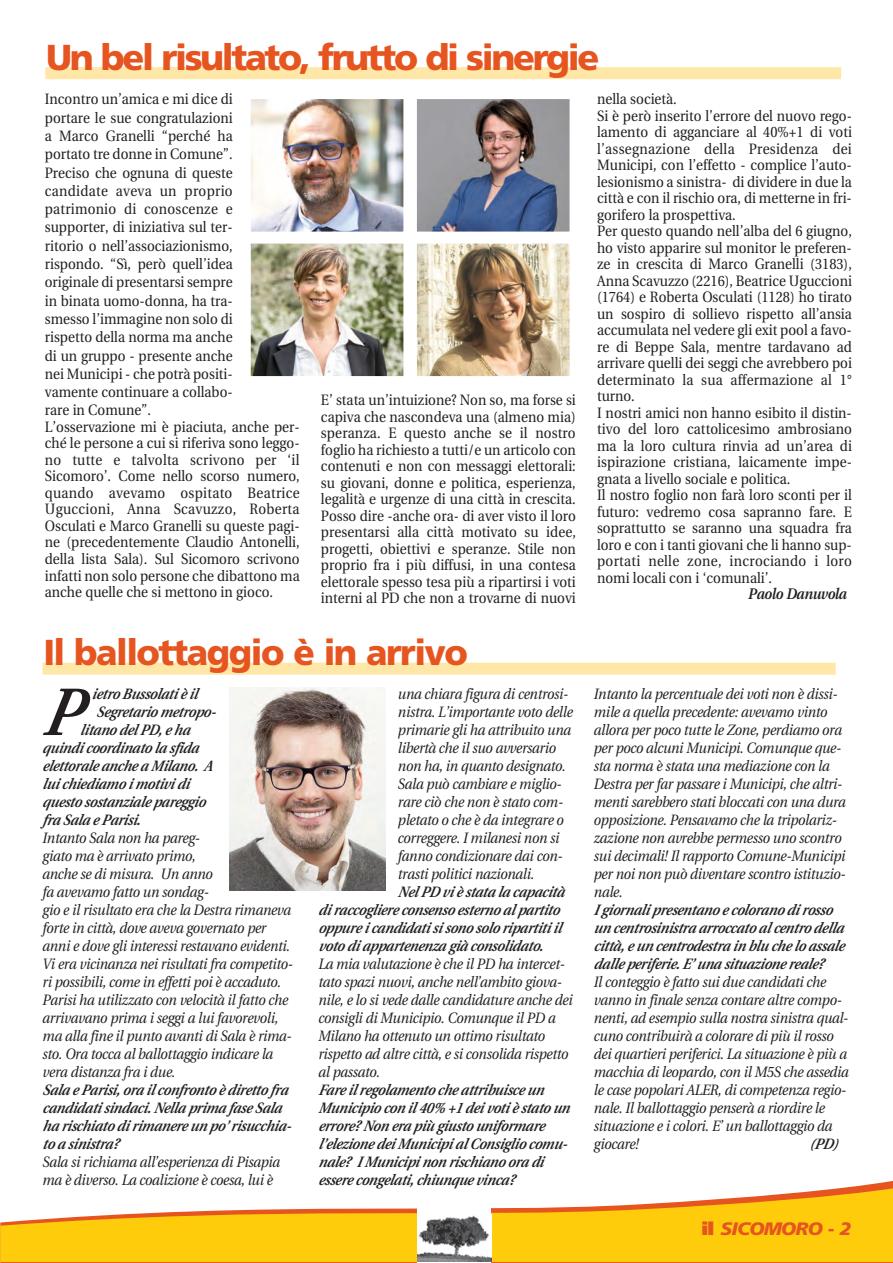
<style>
.page{position:relative;width:893px;height:1263px;background:#fff}
.page>*{position:absolute;margin:0;border:0;box-sizing:border-box;transform-origin:0 0}
.t1{font:italic 600 66.9px "Utopia";color:#231f20;scale:.9 1}
.t2{font:900 36px "Frutiger";letter-spacing:-.065em;color:#e6551f}
.t3{font:900 36px "Frutiger";letter-spacing:-.045em;color:#e6551f}
.t4{font:italic 900 18px "Frutiger";letter-spacing:-.035em;color:#e6551f;scale:1.07 1}
.t5{font:italic 600 15.3px "Utopia";letter-spacing:-.03em;color:#231f20;scale:.9 1}
.t6{font:15px/16.5px "Utopia";color:#231f20;text-align:justify;scale:.9 1}
.t7{font:italic 15px/18px "Utopia";letter-spacing:-.02em;color:#231f20;scale:.9 1}
.t8{font:italic 600 15px/18px "Utopia";letter-spacing:-.02em;color:#231f20;scale:.9 1}
.s1{font-style:normal}
</style>
<div class="page">
<svg style="left:0;top:1181px;width:893px;height:82px"></svg>
<svg style="left:0;top:1188px;width:893px;height:74px;fill:#fecc0a"></svg>
<div style="left:417px;top:1206px;width:74px;height:57px;background:#fff"></div>
<img style="left:417px;top:1215px;width:74px;height:46px">
<div style="left:45px;top:67px;width:796px;height:12px;background:#ffe7a8"></div>
<div style="left:43px;top:663px;width:793px;height:12px;background:#ffe7a8"></div>
<img style="left:230px;top:688px;width:156px;height:203px">
<img style="left:252px;top:100px;width:150px;height:131px">
<div style="left:245px;top:93px;width:164px;height:145px;border:6px solid #fff"></div>
<img style="left:252px;top:245px;width:150px;height:130px">
<div style="left:245px;top:238px;width:164px;height:144px;border:6px solid #fff"></div>
<img style="left:418px;top:245px;width:151px;height:130px">
<div style="left:411px;top:238px;width:165px;height:144px;border:6px solid #fff"></div>
<img style="left:418px;top:100px;width:151px;height:131px">
<div style="left:411px;top:93px;width:165px;height:145px;border:6px solid #fff"></div>
<h2 class="t2" style="left:46px;top:43px;width:555px">Un bel risultato, frutto di sinergie</h2>
<p class="t6" style="left:45px;top:91px;width:210px;line-height:18.3px">Incontro un’amica e mi dice di portare le sue congratulazioni a Marco Granelli “perché ha portato tre donne in Comune”.<br>Preciso che ognuna di queste candidate aveva un proprio patrimonio di conoscenze e supporter, di iniziativa sul ter&shy;ritorio o nell’associazionismo, rispondo. “Sì, però quell’idea originale di presentarsi sempre in binata uomo-donna, ha tra&shy;smesso l’immagine non solo di rispetto della norma ma anche di un gruppo - presente anche nei Municipi - che potrà positi&shy;vamente continuare a collabo&shy;rare in Comune”.</p>
<p class="t6" style="left:45px;top:420px;width:285px">L’osservazione mi è piaciuta, anche per&shy;ché le persone a cui si riferiva sono leggo&shy;no tutte e talvolta scrivono per ‘il Sicomoro’. Come nello scorso numero, quando avevamo ospitato Beatrice Uguccioni, Anna Scavuzzo, Roberta Osculati e Marco Granelli su queste pagi&shy;ne (precedentemente Claudio Antonelli, della lista Sala). Sul Sicomoro scrivono infatti non solo persone che dibattono ma anche quelle che si mettono in gioco.</p>
<p class="t6" style="left:321px;top:393px;width:285px">E’ stata un’intuizione? Non so, ma forse si capiva che nascondeva una (almeno mia) speranza. E questo anche se il nostro foglio ha richiesto a tutti/e un articolo con contenuti e non con messaggi elettorali: su giovani, donne e politica, esperienza, legalità e urgenze di una città in crescita.<br>Posso dire -anche ora- di aver visto il loro presentarsi alla città motivato su idee, progetti, obiettivi e speranze. Stile non proprio fra i più diffusi, in una contesa elettorale spesso tesa più a ripartirsi i voti interni al PD che non a trovarne di nuovi</p>
<h2 class="t3" style="left:43px;top:638px;width:426px">Il ballottaggio è in arrivo</h2>
<h1 class="t1" style="left:43px;top:685px;width:45px">P</h1>
<p class="t8" style="left:92px;top:686px;width:119px">ietro Bussolati è il</p>
<p class="t8" style="left:97px;top:704px;width:137px">Segretario metropo-</p>
<p class="t8" style="left:80px;top:722px;width:127px">litano del PD,e ha</p>
<p class="t8" style="left:43px;top:740px;width:178px">quindi coordinato la sfida</p>
<p class="t8" style="left:43px;top:758px;width:190px">elettorale anche a Milano. A</p>
<p class="t8" style="left:43px;top:776px;width:165px">lui chiediamo i motivi di</p>
<p class="t8" style="left:43px;top:794px;width:186px">questo sostanziale pareggio</p>
<p class="t8" style="left:43px;top:812px;width:114px">fra Sala e Parisi.</p>
<p class="t7" style="left:43px;top:830px;width:280px">Intanto Sala non ha pareg-<br>giato ma è arrivato primo,<br>anche se di misura. Un anno<br>fa avevamo fatto un sondag-<br>gio e il risultato era che la Destra rimaneva forte in città, dove aveva governato per anni e dove gli interessi restavano evidenti.<br>Vi era vicinanza nei risultati fra competito&shy;ri possibili, come in effetti poi è accaduto.<br>Parisi ha utilizzato con velocità il fatto che arrivavano prima i seggi a lui favorevoli, ma alla fine il punto avanti di Sala è rima&shy;sto. Ora tocca al ballottaggio indicare la vera distanza fra i due.</p>
<p class="t8" style="left:43px;top:1082px;width:281px">Sala e Parisi,ora il confronto è diretto fra candidati sindaci.Nella prima fase Sala ha rischiato di rimanere un po’ risucchia&shy;to a sinistra?</p>
<p class="t7" style="left:43px;top:1154px;width:265px">Sala si richiama all’esperienza di Pisapia ma è diverso. La coalizione è coesa, lui è</p>
<p class="t7" style="left:398px;top:686px;width:196px">una chiara figura di centrosi&shy;nistra. L’importante voto delle primarie gli ha attribuito una libertà che il suo avversario non ha, in quanto designato.<br>Sala può cambiare e miglio&shy;rare ciò che non è stato com&shy;pletato o che è da integrare o correggere. I milanesi non si fanno condizionare dai con&shy;trasti politici nazionali.</p>
<p class="t8" style="left:318px;top:884px;width:275px;text-indent:80px">Nel PD vi è stata la capacità di raccogliere consenso esterno al partito oppure i candidati si sono solo ripartiti il voto di appartenenza già consolidato.</p>
<p class="t7" style="left:318px;top:956px;width:284px">La mia valutazione è che il PD ha intercet&shy;tato spazi nuovi, anche nell’ambito giova&shy;nile, e lo si vede dalle candidature anche dei consigli di Municipio. Comunque il PD a Milano ha ottenuto un ottimo risultato rispetto ad altre città, e si consolida rispetto al passato.</p>
<p class="t8" style="left:318px;top:1082px;width:284px">Fare il regolamento che attribuisce un Municipio con il 40% +1 dei voti è stato un errore? Non era più giusto uniformare<br>l ’elezione dei Municipi al Consiglio comu&shy;nale? I Municipi non rischiano ora di essere congelati,chiunque vinca?</p>
<p class="t6" style="left:597px;top:92px;width:285px;text-align:left">nella società.<br>Si è però inserito l’errore del nuovo rego&shy;lamento di agganciare al 40%+1 di voti l’assegnazione della Presidenza dei Municipi, con l’effetto - complice l’auto&shy;lesionismo a sinistra- di dividere in due la città e con il rischio ora, di metterne in fri&shy;gorifero la prospettiva.<br>Per questo quando nell’alba del 6 giugno, ho visto apparire sul monitor le preferen&shy;ze in crescita di Marco Granelli (3183), Anna Scavuzzo (2216), Beatrice Uguccioni (1764) e Roberta Osculati (1128) ho tirato un sospiro di sollievo rispetto all’ansia accumulata nel vedere gli exit pool a favo&shy;re di Beppe Sala, mentre tardavano ad arrivare quelli dei seggi che avrebbero poi determinato la sua affermazione al 1° turno.<br>I nostri amici non hanno esibito il distin&shy;tivo del loro cattolicesimo ambrosiano ma la loro cultura rinvia ad un’area di ispirazione cristiana, laicamente impe&shy;gnata a livello sociale e politica.<br>Il nostro foglio non farà loro sconti per il futuro: vedremo cosa sapranno fare. E soprattutto se saranno una squadra fra loro e con i tanti giovani che li hanno sup&shy;portati nelle zone, incrociando i loro nomi locali con i ‘comunali’.</p>
<p class="t5" style="left:748px;top:588px;width:111px">Paolo Danuvola</p>
<p class="t7" style="left:594px;top:686px;width:281px">Intanto la percentuale dei voti non è dissi&shy;mile a quella precedente: avevamo vinto allora per poco tutte le Zone, perdiamo ora per poco alcuni Municipi. Comunque que&shy;sta norma è stata una mediazione con la Destra per far passare i Municipi, che altri&shy;menti sarebbero stati bloccati con una dura opposizione. Pensavamo che la tripolariz&shy;zazione non avrebbe permesso uno scontro sui decimali! Il rapporto Comune-Municipi per noi non può diventare scontro istituzio&shy;nale.</p>
<p class="t8" style="left:594px;top:902px;width:283px">I giornali presentano e colorano di rosso un centrosinistra arroccato al centro della città,e un centrodestra in blu che lo assale dalle periferie.E’ una situazione reale?</p>
<p class="t7" style="left:594px;top:974px;width:285px">Il conteggio è fatto sui due candidati che vanno in finale senza contare altre compo&shy;nenti, ad esempio sulla nostra sinistra qual&shy;cuno contribuirà a colorare di più il rosso dei quartieri periferici. La situazione è più a macchia di leopardo, con il M5S che assedia le case popolari ALER, di competenza regio&shy;nale. Il ballottaggio penserà a riordire le situazione e i colori. E’ un ballottaggio da giocare!</p>
<p class="t8" style="left:810px;top:1136px;width:32px">(PD)</p>
<p class="t4" style="left:702px;top:1222px;width:141px"><span class="s1">il</span> SICOMORO - 2</p>
</div>
